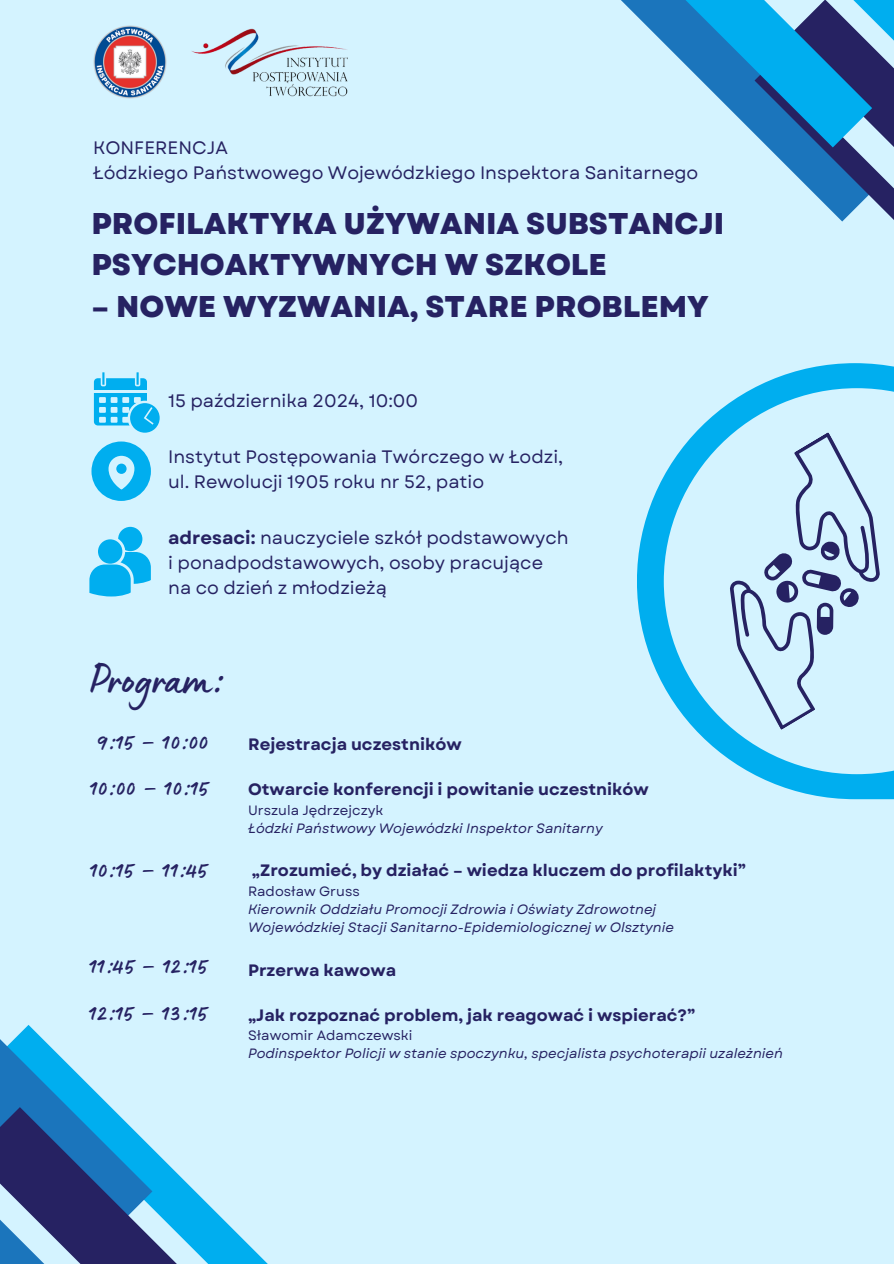
<style>
.page{position:relative;width:894px;height:1264px;background:#fff}
.page>*{position:absolute;margin:0;border:0;box-sizing:border-box;transform-origin:0 0}
.t1{font:45px "Lumios Marker";color:#262262}
.t2{font:800 30px/41.7px "Garet";color:#262262}
.t3{font:28.95px "Lumios Marker";color:#262262}
.t4{font:18px/24.8px "Garet";color:#262262}
.t5{font:700 16.5px "Garet";color:#262262}
.t6{font:italic 13.5px "Garet";color:#262262}
.t7{font:13.5px "Garet";color:#262262}
.s1{font-weight:700}
</style>
<div class="page">
<div style="left:0;top:0;width:893px;height:1263px;background:#d4f3ff"></div>
<svg style="left:0;top:1025px;width:111px;height:82px"></svg>
<svg style="left:0;top:1107px;width:267px;height:156px"></svg>
<svg style="left:621px;top:0;width:26px;height:26px"></svg>
<svg style="left:647px;top:0;width:246px;height:222px"></svg>
<svg style="left:637px;top:363px;width:256px;height:436px"></svg>
<svg style="left:663px;top:388px;width:230px;height:386px"></svg>
<svg style="left:91px;top:441px;width:60px;height:60px"></svg>
<svg style="left:93px;top:372px;width:67px;height:61px"></svg>
<img style="left:93px;top:25px;width:73px;height:74px">
<svg style="left:703px;top:432px;width:190px;height:298px"></svg>
<svg style="left:89px;top:527px;width:62px;height:69px"></svg>
<img style="left:191px;top:28px;width:157px;height:69px">
<h4 class="t4" style="left:93px;top:136px;width:606px">KONFERENCJA<br>Łódzkiego Państwowego Wojewódzkiego Inspektora Sanitarnego</h4>
<h3 class="t2" style="left:91px;top:203px;width:634px">PROFILAKTYKA UŻYWANIA SUBSTANCJI<br>PSYCHOAKTYWNYCH W SZKOLE</h3>
<h3 class="t2" style="left:91px;top:286px;width:618px">– NOWE WYZWANIA, STARE PROBLEMY</h3>
<p class="t4" style="left:168px;top:389px;width:251px">15 października 2024, 10:00</p>
<p class="t4" style="left:168px;top:445px;width:396px">Instytut Postępowania Twórczego w Łodzi, ul. Rewolucji 1905 roku nr 52, patio</p>
<p class="t4" style="left:168px;top:525px;width:402px"><span class="s1">adresaci:</span> nauczyciele szkół podstawowych i ponadpodstawowych, osoby pracujące na co dzień z młodzieżą</p>
<p class="t1" style="left:89px;top:665px;width:135px">Program:</p>
<p class="t3" style="left:97px;top:731px;width:113px">9:15 – 10:00</p>
<p class="t3" style="left:89px;top:778px;width:120px">10:00 – 10:15</p>
<p class="t3" style="left:89px;top:859px;width:119px">10:15 – 11:45</p>
<h4 class="t3" style="left:89px;top:955px;width:120px">11:45 – 12:15</h4>
<p class="t3" style="left:88px;top:1002px;width:120px">12:15 – 13:15</p>
<p class="t5" style="left:248px;top:732px;width:215px">Rejestracja uczestników</p>
<p class="t5" style="left:248px;top:777px;width:402px">Otwarcie konferencji i powitanie uczestników</p>
<h5 class="t7" style="left:248px;top:800px;width:137px">Urszula Jędrzejczyk</h5>
<h2 class="t6" style="left:248px;top:818px;width:356px">Łódzki Państwowy Wojewódzki Inspektor Sanitarny</h2>
<p class="t5" style="left:252px;top:858px;width:495px">„Zrozumieć, by działać – wiedza kluczem do profilaktyki”</p>
<p class="t7" style="left:248px;top:881px;width:113px">Radosław Gruss</p>
<h5 class="t6" style="left:248px;top:899px;width:409px">Kierownik Oddziału Promocji Zdrowia i Oświaty Zdrowotnej</h5>
<p class="t6" style="left:248px;top:917px;width:427px">Wojewódzkiej Stacji Sanitarno-Epidemiologicznej w Olsztynie</p>
<h5 class="t5" style="left:248px;top:957px;width:150px">Przerwa kawowa</h5>
<p class="t5" style="left:248px;top:1002px;width:448px">„Jak rozpoznać problem, jak reagować i wspierać?”</p>
<h5 class="t7" style="left:248px;top:1025px;width:166px">Sławomir Adamczewski</h5>
<h1 class="t6" style="left:248px;top:1043px;width:536px">Podinspektor Policji w stanie spoczynku, specjalista psychoterapii uzależnień</h1>
</div>
